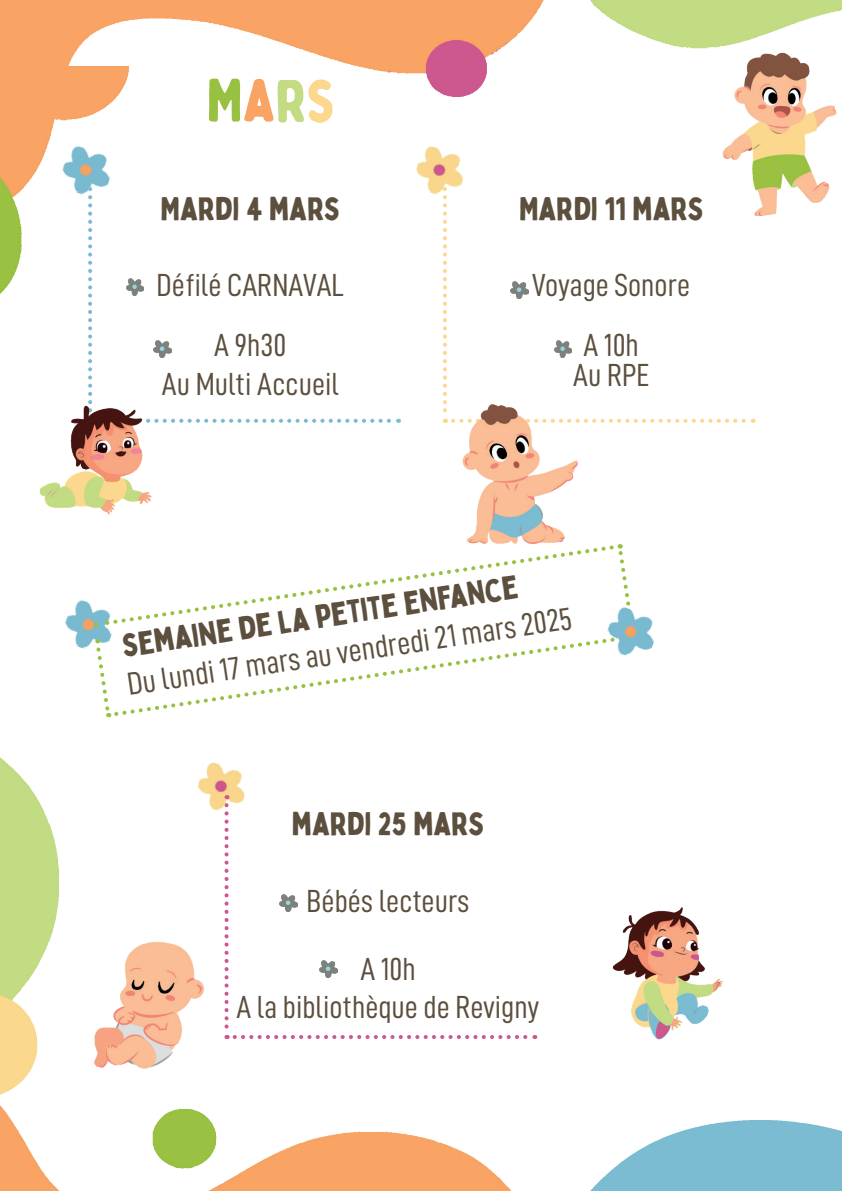
<style>
.page{position:relative;width:842px;height:1191px;background:#fff}
.page>*{position:absolute;margin:0;border:0;box-sizing:border-box;transform-origin:0 0}
.t1{font:60px "Bobby Jones Soft";color:#99c141}
.t2{font:32px/60px "D DIN Condensed";color:#5c4f3e;text-align:center}
.t3{font:32px "Bobby Jones";color:#5c4f3e}
.s1{color:#f9a464}
.s2{color:#c3dc84}
.s3{color:#fbd88e}
</style>
<div class="page">
<img style="left:0;top:0;width:842px;height:1191px">
<svg style="left:88px;top:200px;width:4px;height:205px"></svg>
<svg style="left:154px;top:419px;width:245px;height:4px"></svg>
<img style="left:58px;top:144px;width:57px;height:56px">
<img style="left:412px;top:144px;width:57px;height:56px">
<img style="left:59px;top:597px;width:60px;height:59px">
<img style="left:611px;top:902px;width:118px;height:143px">
<img style="left:90px;top:938px;width:118px;height:135px">
<img style="left:36px;top:405px;width:118px;height:110px">
<svg style="left:443px;top:189px;width:4px;height:234px"></svg>
<svg style="left:453px;top:419px;width:301px;height:4px"></svg>
<img style="left:126px;top:278px;width:18px;height:17px">
<img style="left:154px;top:341px;width:18px;height:17px">
<img style="left:511px;top:281px;width:18px;height:17px">
<img style="left:554px;top:341px;width:18px;height:17px">
<img style="left:720px;top:51px;width:118px;height:165px">
<img style="left:193px;top:760px;width:57px;height:56px">
<svg style="left:225px;top:805px;width:4px;height:234px"></svg>
<svg style="left:235px;top:1035px;width:300px;height:4px"></svg>
<img style="left:461px;top:404px;width:118px;height:139px">
<svg style="left:95px;top:543px;width:521px;height:85px"></svg>
<svg style="left:616px;top:544px;width:18px;height:60px"></svg>
<img style="left:279px;top:894px;width:18px;height:17px">
<img style="left:319px;top:960px;width:18px;height:17px">
<svg style="left:112px;top:633px;width:521px;height:85px"></svg>
<svg style="left:94px;top:639px;width:18px;height:78px"></svg>
<img style="left:602px;top:604px;width:59px;height:58px">
<h1 class="t1" style="left:207px;top:63px;width:132px">M<span class="s1">A</span><span class="s2">R</span><span class="s3">S</span></h1>
<p class="t3" style="left:161px;top:187px;width:181px">MARDI 4 MARS</p>
<p class="t2" style="left:157px;top:255px;width:189px">Défilé CARNAVAL<br>A 9h30</p>
<p class="t2" style="left:162px;top:353px;width:179px">Au Multi Accueil</p>
<p class="t3" style="left:519px;top:187px;width:186px">MARDI 11 MARS</p>
<p class="t2" style="left:532px;top:255px;width:159px">Voyage Sonore<br>A 10h</p>
<p class="t2" style="left:573px;top:345px;width:78px">Au RPE</p>
<p class="t3" style="left:119px;top:627px;width:402px;rotate:-9deg">SEMAINE DE LA PETITE ENFANCE</p>
<p class="t2" style="left:123px;top:656px;width:451px;rotate:-9deg">Du lundi 17 mars au vendredi 21 mars 2025</p>
<p class="t3" style="left:292px;top:802px;width:194px">MARDI 25 MARS</p>
<p class="t2" style="left:307px;top:865px;width:164px;line-height:68.4px">Bébés lecteurs<br>A 10h</p>
<p class="t2" style="left:237px;top:976px;width:304px">A la bibliothèque de Revigny</p>
</div>
